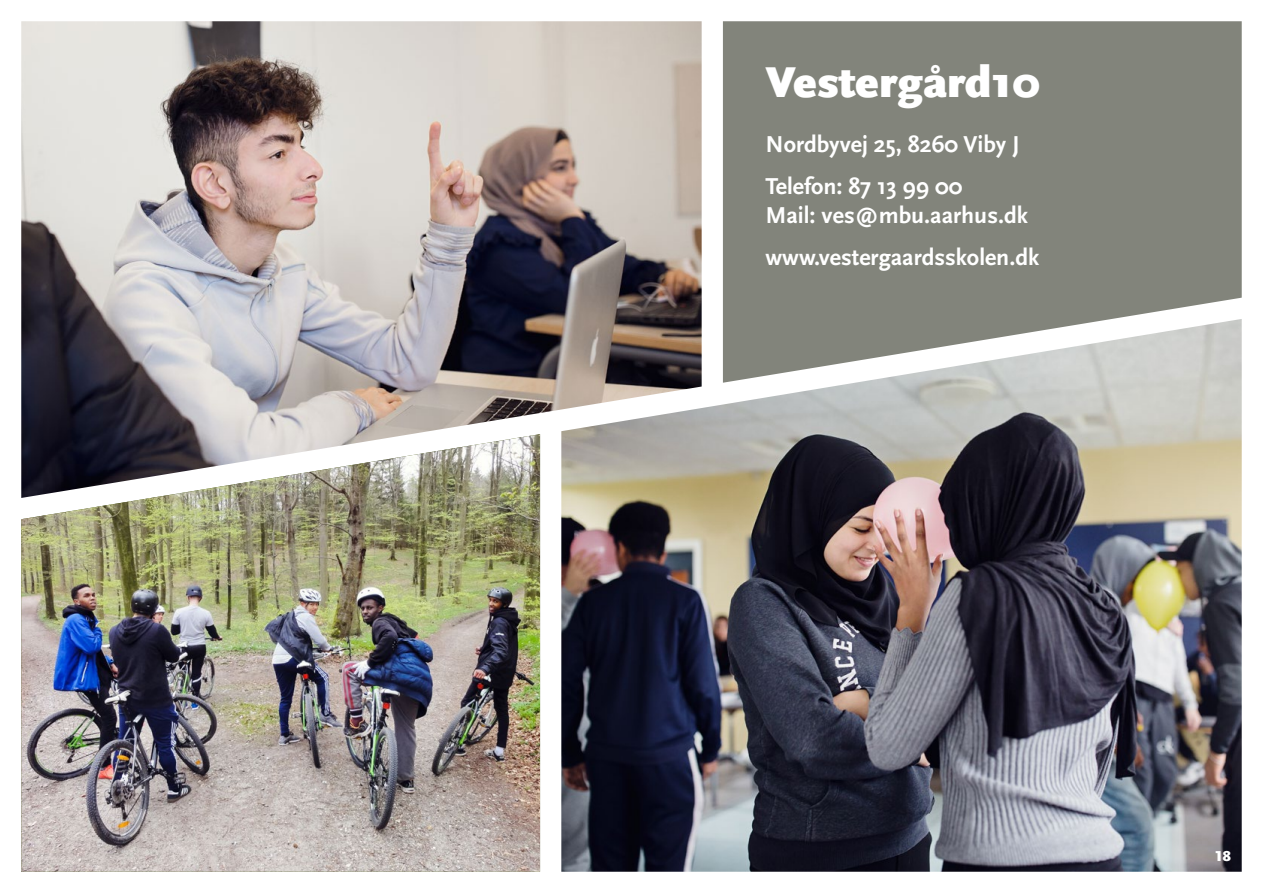
<style>
.page{position:relative;width:1263px;height:893px;background:#fff}
.page>*{position:absolute;margin:0;border:0;box-sizing:border-box;transform-origin:0 0}
.t1{font:900 45px "Scala Sans OT";color:#fff}
.t2{font:700 24px "Scala Sans OT";color:#fff}
.t3{font:900 15px "Scala Sans OT";color:#fff}
</style>
<div class="page">
<img style="left:21px;top:21px;width:681px;height:477px">
<img style="left:561px;top:319px;width:681px;height:553px">
<svg style="left:723px;top:21px;width:519px;height:362px;background:#8d8f87"></svg>
<img style="left:21px;top:434px;width:519px;height:438px">
<p class="t1" style="left:765px;top:56px;width:276px">Vestergård10</p>
<p class="t2" style="left:765px;top:131px;width:256px">Nordbyvej 25, 8260 Viby J</p>
<p class="t2" style="left:765px;top:173px;width:198px">Telefon: 87 13 99 00</p>
<p class="t2" style="left:765px;top:202px;width:264px">Mail: ves@mbu.aarhus.dk</p>
<p class="t2" style="left:765px;top:244px;width:275px">www.vestergaardsskolen.dk</p>
<p class="t3" style="left:1215px;top:848px;width:17px">18</p>
</div>
